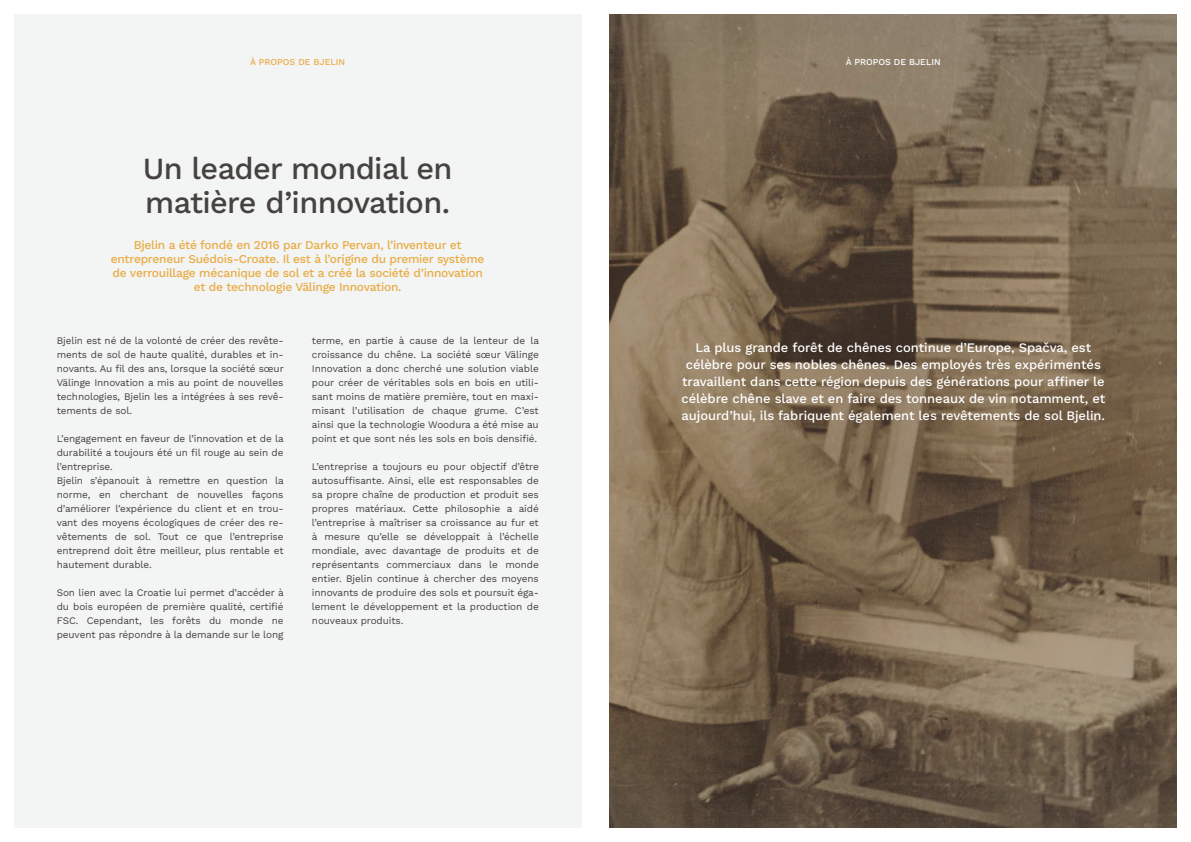
<style>
.page{position:relative;width:1191px;height:842px;background:#fff}
.page>*{position:absolute;margin:0;border:0;box-sizing:border-box;transform-origin:0 0}
.t1{font:30.7px/33.8px "Work Sans";letter-spacing:-.02em;color:#454240}
.t2{font:13px/17px "Work Sans";letter-spacing:-.005em;color:#fff;text-align:center}
.t3{font:12px/14px "Work Sans";letter-spacing:-.02em;color:#e9ac44;text-align:center}
.t4{font:10px/14px "Work Sans";letter-spacing:-.01em;color:#454240;text-align:justify}
.t5{font:9px "Work Sans";color:#e9ac44}
.t6{font:9px "Work Sans";color:#fff}
</style>
<div class="page">
<div style="left:14px;top:14px;width:567px;height:814px;background:#f3f4f4"></div>
<svg style="left:609px;top:14px;width:567px;height:814px;background:#77654f"></svg>
<p class="t5" style="left:250px;top:55px;width:97px">À PROPOS DE BJELIN</p>
<p class="t6" style="left:845px;top:55px;width:97px">À PROPOS DE BJELIN</p>
<h1 class="t1" style="left:143px;top:151px;width:311px">Un leader mondial en matière d’innovation.</h1>
<p class="t3" style="left:111px;top:238px;width:375px">Bjelin a été fondé en 2016 par Darko Pervan, l’inventeur et entrepreneur Suédois-Croate. Il est à l’origine du premier système de verrouillage mécanique de sol et a créé la société d’innovation et de technologie Välinge Innovation.</p>
<p class="t4" style="left:57px;top:333px;width:229px">Bjelin est né de la volonté de créer des revête&shy;ments de sol de haute qualité, durables et in&shy;novants. Au fil des ans, lorsque la société sœur Välinge Innovation a mis au point de nouvelles technologies, Bjelin les a intégrées à ses revê&shy;tements de sol.</p>
<p class="t4" style="left:57px;top:431px;width:228px;text-align:left">L’engagement en faveur de l’innovation et de la durabilité a toujours été un fil rouge au sein de l’entreprise.<br>Bjelin s’épanouit à remettre en question la norme, en cherchant de nouvelles façons d’améliorer l’expérience du client et en trou&shy;vant des moyens écologiques de créer des re&shy;vêtements de sol. Tout ce que l’entreprise entreprend doit être meilleur, plus rentable et hautement durable.</p>
<p class="t4" style="left:57px;top:585px;width:229px">Son lien avec la Croatie lui permet d’accéder à du bois européen de première qualité, certifié FSC. Cependant, les forêts du monde ne peuvent pas répondre à la demande sur le long</p>
<p class="t4" style="left:312px;top:333px;width:228px">terme, en partie à cause de la lenteur de la croissance du chêne. La société sœur Välinge Innovation a donc cherché une solution viable pour créer de véritables sols en bois en utili&shy;sant moins de matière première, tout en maxi&shy;misant l’utilisation de chaque grume. C’est ainsi que la technologie Woodura a été mise au point et que sont nés les sols en bois densifié.</p>
<p class="t4" style="left:312px;top:459px;width:228px">L’entreprise a toujours eu pour objectif d’être autosuffisante. Ainsi, elle est responsables de sa propre chaîne de production et produit ses propres matériaux. Cette philosophie a aidé l’entreprise à maîtriser sa croissance au fur et à mesure qu’elle se développait à l’échelle mondiale, avec davantage de produits et de représentants commerciaux dans le monde entier. Bjelin continue à chercher des moyens innovants de produire des sols et poursuit éga&shy;lement le développement et la production de nouveaux produits.</p>
<p class="t2" style="left:681px;top:338px;width:425px">La plus grande forêt de chênes continue d’Europe, Spačva, est célèbre pour ses nobles chênes. Des employés très expérimentés travaillent dans cette région depuis des générations pour affiner le célèbre chêne slave et en faire des tonneaux de vin notamment, et aujourd’hui, ils fabriquent également les revêtements de sol Bjelin.</p>
</div>
